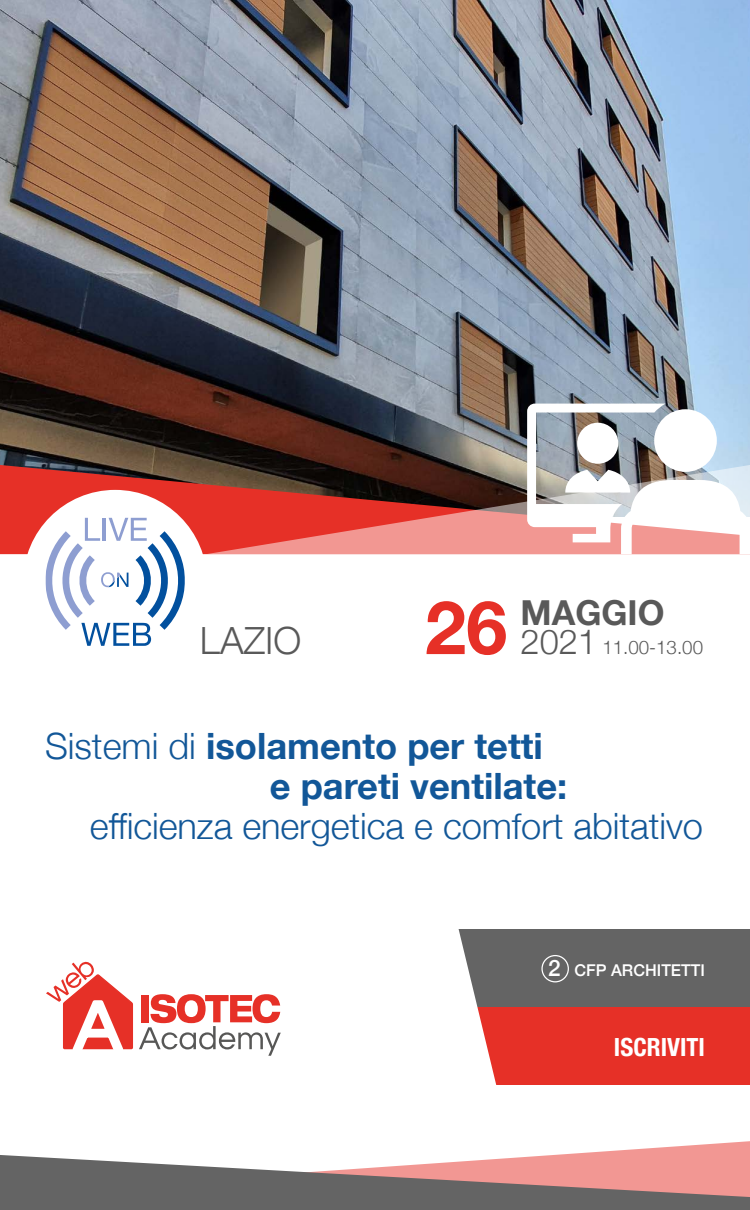
<style>
.page{position:relative;width:750px;height:1210px;background:#fff}
.page>*{position:absolute;margin:0;border:0;box-sizing:border-box;transform-origin:0 0}
.t1{font:300 37.5px "Helvetica Neue";color:#595959}
.t2{font:700 36.25px/40px "Helvetica Neue";color:#125798}
.t3{font:300 36.25px "Helvetica Neue";color:#125798}
.t4{font:700 34.38px "Helvetica Neue";color:#595959}
.t5{font:700 condensed 25px "Helvetica Neue";color:#fff}
.t6{font:300 18.75px "Helvetica Neue";color:#595959}
.t7{font:500 16.25px "Helvetica Neue";color:#fff}
.s1{font-weight:700;font-size:74.12px;color:#e63027}
.s2{font-size:34.38px}
.s3{font-weight:300}
.s4{font-size:22.5px}
</style>
<div class="page">
<img style="left:0;top:0;width:750px;height:465px">
<svg style="left:555px;top:1141px;width:195px;height:14px"></svg>
<svg style="left:0;top:1155px;width:750px;height:55px;background:#9b8382"></svg>
<svg style="left:0;top:465px;width:206px;height:89px;background:#c6332b"></svg>
<div style="left:23px;top:490px;width:184px;height:184px;background:#fff;border-radius:50%"></div>
<svg style="left:45px;top:518px;width:140px;height:128px"></svg>
<svg style="left:206px;top:465px;width:321px;height:89px;background:#a74b43"></svg>
<svg style="left:527px;top:404px;width:223px;height:150px"></svg>
<div style="left:375px;top:930px;width:375px;height:77px;background:#646464"></div>
<div style="left:375px;top:1008px;width:375px;height:77px;background:#e63027"></div>
<svg style="left:375px;top:929px;width:126px;height:156px;fill:#fff"></svg>
<svg style="left:46px;top:962px;width:235px;height:94px"></svg>
<div style="left:541px;top:955px;width:28px;height:27px;border:1px solid #fff;border-radius:50%"></div>
<p class="t1" style="left:200px;top:610px;width:103px">LAZIO</p>
<p class="t4" style="left:521px;top:586px;width:145px">MAGGIO</p>
<p class="t6" style="left:425px;top:632px;width:280px"><span class="s1">26</span> <span class="s2">2021</span> 11.00-13.00</p>
<p class="t2" style="left:270px;top:727px;width:299px;text-indent:-225px"><span class="s3">Sistemi di</span> isolamento per tetti e pareti ventilate:</p>
<p class="t3" style="left:90px;top:797px;width:615px">efficienza energetica e comfort abitativo</p>
<p class="t7" style="left:548px;top:957px;width:158px"><span class="s4">2</span> CFP ARCHITETTI</p>
<p class="t5" style="left:614px;top:1026px;width:93px">ISCRIVITI</p>
</div>
